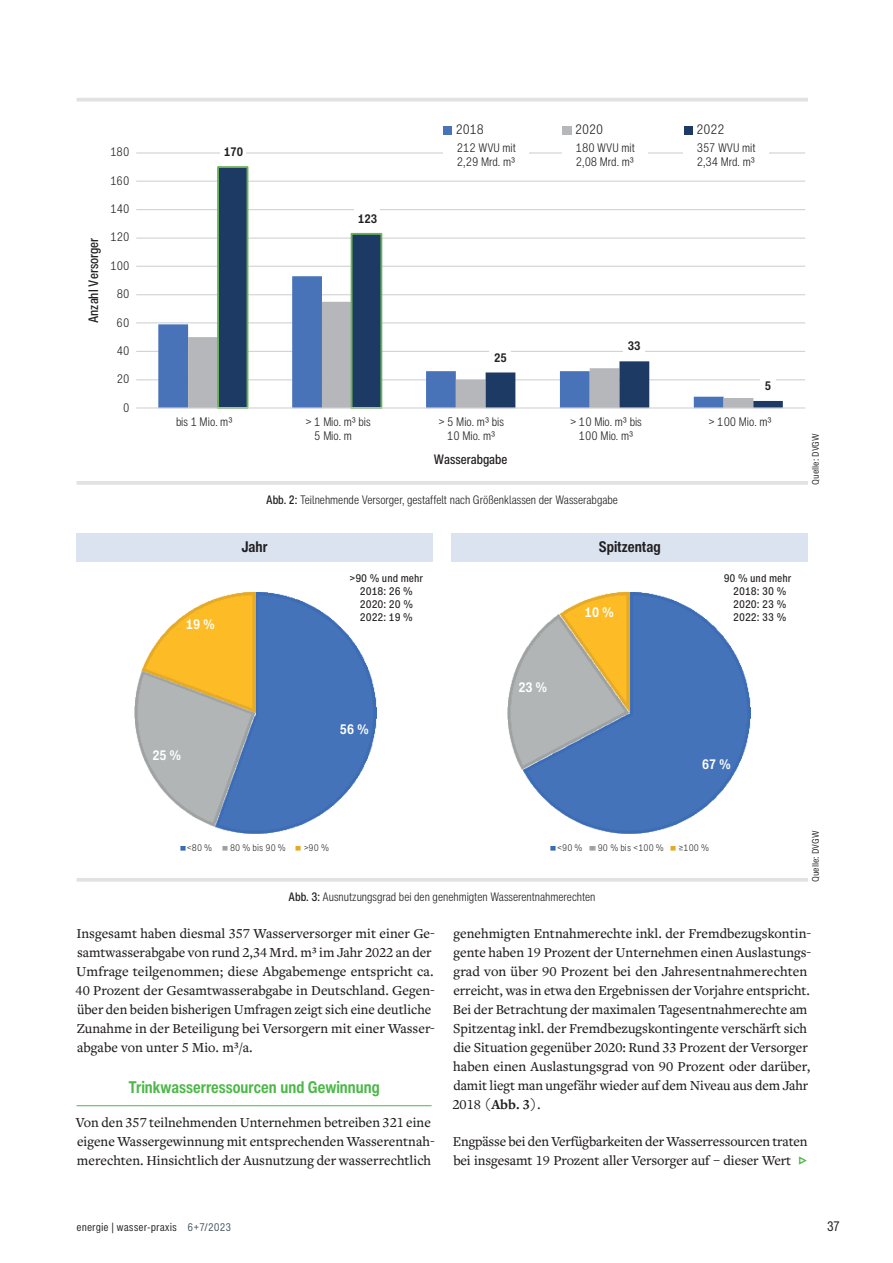
<style>
.page{position:relative;width:893px;height:1263px;background:#fff}
.page>*{position:absolute;margin:0;border:0;box-sizing:border-box;transform-origin:0 0}
.t1{font:700 condensed 16.5px "Helvetica Now Text";color:#4cb848}
.t2{font:700 condensed 15px "Helvetica Now Text";color:#231f20}
.t3{font:500 14.25px/18.9px "Freight Text Pro";color:#231f20}
.t4{font:700 condensed 13.5px "Helvetica Now Text";color:#fff}
.t5{font:condensed 13.5px "Helvetica Now Text";color:#231f20}
.t6{font:500 condensed 13.35px "Helvetica Now Text";color:#231f20}
.t7{font:300 condensed 13.35px "Helvetica Now Text";color:#231f20}
.t8{font:300 condensed 12.15px/14.5px "Helvetica Now Text";color:#231f20}
.t9{font:700 condensed 12.15px "Helvetica Now Text";letter-spacing:-.005em;color:#231f20}
.t10{font:300 condensed 12px "Helvetica Now Text";color:#231f20}
.t11{font:500 condensed 10.5px/12.9px "Helvetica Now Micro";color:#231f20;text-align:center}
.t12{font:condensed 10.5px "Helvetica Now Micro";color:#231f20}
.t13{font:300 condensed 9px "Helvetica Now Micro";letter-spacing:.01em;color:#231f20}
.t14{font:condensed 9px "Helvetica Now Micro";color:#231f20}
.s1{font-weight:500}
.s2{font-weight:700}
.s3{color:#4cb848}
.s4{color:#45555d}
</style>
<div class="page">
<hr style="left:77px;top:1105px;width:355px;height:1px;background:#4cb848">
<hr style="left:136px;top:379px;width:669px;height:1px;background:#d1d2d4">
<hr style="left:136px;top:351px;width:669px;height:1px;background:#d1d2d4">
<hr style="left:136px;top:322px;width:669px;height:1px;background:#d1d2d4">
<hr style="left:136px;top:294px;width:669px;height:1px;background:#d1d2d4">
<hr style="left:136px;top:266px;width:669px;height:1px;background:#d1d2d4">
<hr style="left:136px;top:238px;width:669px;height:1px;background:#d1d2d4">
<hr style="left:136px;top:209px;width:669px;height:1px;background:#d1d2d4">
<hr style="left:136px;top:181px;width:669px;height:1px;background:#d1d2d4">
<hr style="left:136px;top:152px;width:669px;height:2px;background:#d1d2d4">
<svg style="left:158px;top:276px;width:566px;height:131px"></svg>
<svg style="left:188px;top:302px;width:565px;height:105px"></svg>
<div style="left:218px;top:167px;width:29px;height:241px;background:#1d3a64"></div>
<div style="left:217px;top:166px;width:31px;height:243px;border:2px solid #6ab157"></div>
<div style="left:352px;top:234px;width:29px;height:174px;background:#1d3a64"></div>
<div style="left:351px;top:233px;width:31px;height:176px;border:2px solid #6ab157"></div>
<svg style="left:486px;top:361px;width:297px;height:46px"></svg>
<hr style="left:136px;top:407px;width:669px;height:1px;background:#d1d2d4">
<div style="left:220px;top:140px;width:26px;height:23px;background:#fff"></div>
<div style="left:354px;top:207px;width:26px;height:22px;background:#fff"></div>
<div style="left:489px;top:346px;width:22px;height:22px;background:#fff"></div>
<div style="left:623px;top:334px;width:22px;height:23px;background:#fff"></div>
<div style="left:760px;top:374px;width:16px;height:22px;background:#fff"></div>
<div style="left:443px;top:126px;width:9px;height:9px;background:#4973b9"></div>
<div style="left:562px;top:126px;width:9px;height:9px;background:#b6b7bb"></div>
<div style="left:684px;top:126px;width:8px;height:9px;background:#1d3a64"></div>
<div style="left:443px;top:136px;width:85px;height:36px;background:#fff"></div>
<div style="left:562px;top:136px;width:85px;height:36px;background:#fff"></div>
<div style="left:683px;top:136px;width:85px;height:36px;background:#fff"></div>
<svg style="left:77px;top:98px;width:731px;height:4px;background:#e4e5e6"></svg>
<hr style="left:77px;top:481px;width:731px;height:4px;background:#e1e2e4">
<img style="left:214px;top:592px;width:163px;height:242px">
<img style="left:134px;top:670px;width:122px;height:156px">
<img style="left:142px;top:592px;width:114px;height:121px">
<svg style="left:180px;top:846px;width:6px;height:4px"></svg>
<svg style="left:222px;top:846px;width:5px;height:4px"></svg>
<svg style="left:296px;top:846px;width:5px;height:4px"></svg>
<svg style="left:551px;top:846px;width:5px;height:4px"></svg>
<svg style="left:590px;top:846px;width:5px;height:4px"></svg>
<svg style="left:670px;top:846px;width:6px;height:4px"></svg>
<img style="left:522px;top:592px;width:228px;height:242px">
<img style="left:508px;top:613px;width:122px;height:156px">
<img style="left:559px;top:592px;width:71px;height:121px">
<div style="left:77px;top:533px;width:356px;height:29px;background:#dbe3f1"></div>
<div style="left:452px;top:533px;width:356px;height:29px;background:#dbe3f1"></div>
<hr style="left:77px;top:878px;width:731px;height:4px;background:#e1e2e4">
<p class="t6" style="left:85px;top:323px;width:87px;rotate:-90deg">Anzahl Versorger</p>
<p class="t8" style="left:110px;top:145px;width:21px">180</p>
<p class="t8" style="left:110px;top:173px;width:21px">160</p>
<p class="t8" style="left:110px;top:201px;width:20px">140</p>
<p class="t8" style="left:111px;top:230px;width:20px">120</p>
<p class="t8" style="left:110px;top:258px;width:20px">100</p>
<p class="t8" style="left:117px;top:286px;width:14px">80</p>
<p class="t8" style="left:117px;top:315px;width:14px">60</p>
<p class="t8" style="left:117px;top:343px;width:14px">40</p>
<p class="t8" style="left:117px;top:372px;width:14px">20</p>
<p class="t8" style="left:123px;top:400px;width:8px">0</p>
<p class="t9" style="left:224px;top:144px;width:20px">170</p>
<p class="t9" style="left:358px;top:211px;width:20px">123</p>
<p class="t7" style="left:456px;top:121px;width:30px">2018</p>
<p class="t7" style="left:575px;top:121px;width:30px">2020</p>
<p class="t7" style="left:696px;top:121px;width:30px">2022</p>
<p class="t8" style="left:457px;top:141px;width:61px">212 WVU mit<br>2,29 Mrd. m3</p>
<p class="t8" style="left:576px;top:141px;width:60px">180 WVU mit<br>2,08 Mrd. m3</p>
<p class="t8" style="left:697px;top:141px;width:60px">357 WVU mit<br>2,34 Mrd. m3</p>
<p class="t9" style="left:494px;top:349px;width:14px">25</p>
<p class="t9" style="left:628px;top:338px;width:14px">33</p>
<p class="t9" style="left:765px;top:378px;width:8px">5</p>
<p class="t8" style="left:176px;top:414px;width:58px">bis 1 Mio. m3</p>
<p class="t8" style="left:314px;top:414px;width:58px;text-indent:-9px">&gt; 1 Mio. m3 bis<br>5 Mio. m</p>
<p class="t8" style="left:438px;top:414px;width:67px;text-align:center">&gt; 5 Mio. m3 bis<br>10 Mio. m3</p>
<p class="t8" style="left:570px;top:414px;width:73px;text-align:center">&gt; 10 Mio. m3 bis<br>100 Mio. m3</p>
<p class="t8" style="left:708px;top:414px;width:65px">&gt; 100 Mio. m3</p>
<p class="t6" style="left:434px;top:450px;width:75px">Wasserabgabe</p>
<p class="t4" style="left:186px;top:615px;width:30px">19 %</p>
<p class="t10" style="left:266px;top:491px;width:353px"><span class="s1">Abb. 2:</span> Teilnehmende Versorger, gestaffelt nach Größenklassen der Wasserabgabe</p>
<p class="t2" style="left:241px;top:537px;width:28px">Jahr</p>
<p class="t2" style="left:599px;top:537px;width:63px">Spitzentag</p>
<p class="t11" style="left:349px;top:572px;width:75px">&gt;90 % und mehr<br>2018: 26 %<br>2020: 20 %<br>2022: 19 %</p>
<p class="t11" style="left:724px;top:572px;width:69px">90 % und mehr<br>2018: 30 %<br>2020: 23 %<br>2022: 33 %</p>
<p class="t4" style="left:585px;top:603px;width:30px">10 %</p>
<p class="t14" style="left:809px;top:485px;width:53px;rotate:-90deg">Quelle: DVGW</p>
<p class="t4" style="left:152px;top:746px;width:30px">25 %</p>
<p class="t4" style="left:340px;top:720px;width:30px">56 %</p>
<p class="t4" style="left:518px;top:678px;width:30px">23 %</p>
<p class="t4" style="left:702px;top:755px;width:30px">67 %</p>
<p class="t13" style="left:187px;top:841px;width:27px">&lt;80 %</p>
<p class="t13" style="left:230px;top:841px;width:57px">80 % bis 90%</p>
<p class="t13" style="left:304px;top:841px;width:27px">&gt;90 %</p>
<p class="t13" style="left:557px;top:841px;width:27px">&lt;90 %</p>
<p class="t13" style="left:598px;top:841px;width:67px">90 % bis &lt;100 %</p>
<p class="t13" style="left:678px;top:841px;width:32px">≥100 %</p>
<p class="t10" style="left:288px;top:888px;width:309px"><span class="s1">Abb. 3:</span> Ausnutzungsgrad bei den genehmigten Wasserentnahmerechten</p>
<p class="t14" style="left:809px;top:882px;width:53px;rotate:-90deg">Quelle: DVGW</p>
<p class="t3" style="left:76px;top:924px;width:361px">Insgesamt haben diesmal 357 Wasserversorger mit einer Ge&shy;samtwasserabgabe von rund 2,34 Mrd. m³ im Jahr 2022 an der Umfrage teilgenommen; diese Abgabemenge entspricht ca.<br>40 Prozent der Gesamtwasserabgabe in Deutschland. Gegen&shy;über den beiden bisherigen Umfragen zeigt sich eine deutliche Zunahme in der Beteiligung bei Versorgern mit einer Wasser&shy;abgabe von unter 5 Mio. m³/a.</p>
<p class="t1" style="left:128px;top:1076px;width:253px">Trinkwasserressourcen und Gewinnung</p>
<p class="t3" style="left:76px;top:1113px;width:360px">Von den 357 teilnehmenden Unternehmen betreiben 321 eine eigene Wassergewinnung mit entsprechenden Wasserentnah&shy;merechten. Hinsichtlich der Ausnutzung der wasserrechtlich</p>
<p class="t3" style="left:452px;top:924px;width:360px">genehmigten Entnahmerechte inkl. der Fremdbezugskontin&shy;gente haben 19 Prozent der Unternehmen einen Auslastungs&shy;grad von über 90 Prozent bei den Jahresentnahmerechten erreicht, was in etwa den Ergebnissen der Vorjahre entspricht.<br>Bei der Betrachtung der maximalen Tagesentnahmerechte am Spitzentag inkl. der Fremdbezugskontingente verschärft sich die Situation gegenüber 2020: Rund 33 Prozent der Versorger haben einen Auslastungsgrad von 90 Prozent oder darüber, damit liegt man ungefähr wieder auf dem Niveau aus dem Jahr 2018 (<span class="s2">Abb. 3</span>).</p>
<p class="t3" style="left:453px;top:1132px;width:357px">Engpässe bei den Verfügbarkeiten der Wasserressourcen traten bei insgesamt 19 Prozent aller Versorger auf – dieser Wert <span class="s3">B</span></p>
<p class="t12" style="left:77px;top:1220px;width:156px">energie | wasser-praxis <span class="s4">6+7/2023</span></p>
<p class="t5" style="left:827px;top:1217px;width:14px">37</p>
</div>
